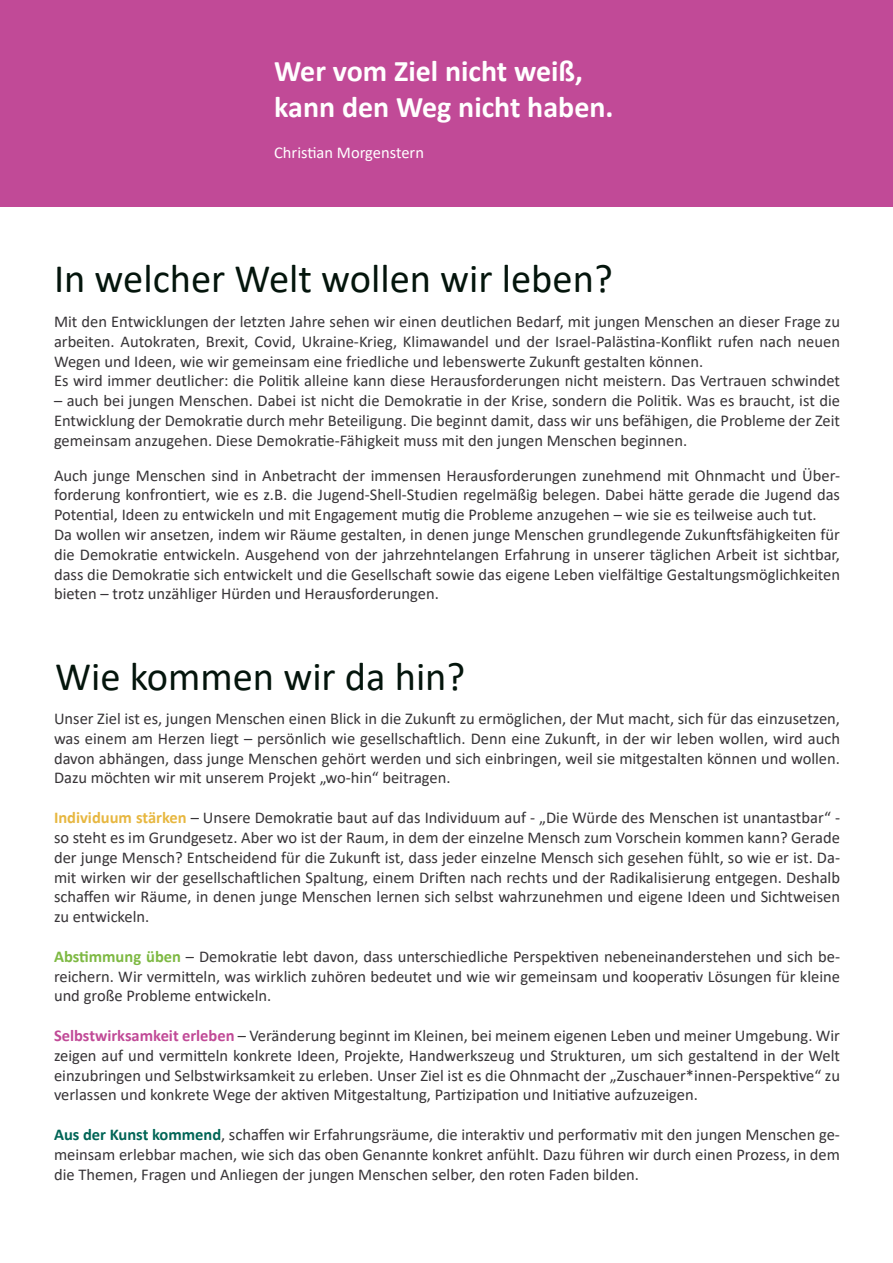
<style>
.page{position:relative;width:893px;height:1263px;background:#fff}
.page>*{position:absolute;margin:0;border:0;box-sizing:border-box;transform-origin:0 0}
.t1{font:40.5px "Calibri";color:#04150c}
.t2{font:700 30px/36px "Calibri";color:#fff}
.t3{font:16.5px/19.8px "Calibri";color:#373437;text-align:justify}
.t4{font:16.5px "Calibri";color:#fff}
.s1{font-weight:700;color:#e7b740}
.s2{font-weight:700;color:#7eb943}
.s3{font-weight:700;color:#c14a97}
.s4{font-weight:700;color:#006556}
</style>
<div class="page">
<div style="left:0;top:0;width:893px;height:206px;background:#c14a97"></div>
<h2 class="t2" style="left:274px;top:53px;width:341px">Wer vom Ziel nicht weiß, kann den Weg nicht haben.</h2>
<p class="t4" style="left:274px;top:141px;width:151px">Christian Morgenstern</p>
<h1 class="t1" style="left:54px;top:250px;width:560px">In welcher Welt wollen wir leben?</h1>
<p class="t3" style="left:54px;top:311px;width:787px;text-align:left">Mit den Entwicklungen der letzten Jahre sehen wir einen deutlichen Bedarf, mit jungen Menschen an dieser Frage zu arbeiten. Autokraten, Brexit, Covid, Ukraine-Krieg, Klimawandel und der Israel-Palästina-Konflikt rufen nach neuen Wegen und Ideen, wie wir gemeinsam eine friedliche und lebenswerte Zukunft gestalten können.<br>Es wird immer deutlicher: die Politik alleine kann diese Herausforderungen nicht meistern. Das Vertrauen schwindet</p>
<p class="t3" style="left:54px;top:390px;width:787px">– auch bei jungen Menschen. Dabei ist nicht die Demokratie in der Krise, sondern die Politik. Was es braucht, ist die Entwicklung der Demokratie durch mehr Beteiligung. Die beginnt damit, dass wir uns befähigen, die Probleme der Zeit gemeinsam anzugehen. Diese Demokratie-Fähigkeit muss mit den jungen Menschen beginnen.</p>
<p class="t3" style="left:54px;top:465px;width:787px;text-align:left">Auch junge Menschen sind in Anbetracht der immensen Herausforderungen zunehmend mit Ohnmacht und Über&shy;forderung konfrontiert, wie es z.B. die Jugend-Shell-Studien regelmäßig belegen. Dabei hätte gerade die Jugend das Potential, Ideen zu entwickeln und mit Engagement mutig die Probleme anzugehen – wie sie es teilweise auch tut.<br>Da wollen wir ansetzen, indem wir Räume gestalten, in denen junge Menschen grundlegende Zukunftsfähigkeiten für die Demokratie entwickeln. Ausgehend von der jahrzehntelangen Erfahrung in unserer täglichen Arbeit ist sichtbar, dass die Demokratie sich entwickelt und die Gesellschaft sowie das eigene Leben vielfältige Gestaltungsmöglichkeiten bieten – trotz unzähliger Hürden und Herausforderungen.</p>
<h1 class="t1" style="left:55px;top:648px;width:412px">Wie kommen wir da hin?</h1>
<p class="t3" style="left:54px;top:708px;width:787px">Unser Ziel ist es, jungen Menschen einen Blick in die Zukunft zu ermöglichen, der Mut macht, sich für das einzusetzen, was einem am Herzen liegt – persönlich wie gesellschaftlich. Denn eine Zukunft, in der wir leben wollen, wird auch davon abhängen, dass junge Menschen gehört werden und sich einbringen, weil sie mitgestalten können und wollen.<br>Dazu möchten wir mit unserem Projekt „wo-hin“ beitragen.</p>
<p class="t3" style="left:54px;top:807px;width:787px"><span class="s1">Individuum stärken</span> – Unsere Demokratie baut auf das Individuum auf - „Die Würde des Menschen ist unantastbar“ - so steht es im Grundgesetz. Aber wo ist der Raum, in dem der einzelne Mensch zum Vorschein kommen kann? Gerade der junge Mensch? Entscheidend für die Zukunft ist, dass jeder einzelne Mensch sich gesehen fühlt, so wie er ist. Da&shy;mit wirken wir der gesellschaftlichen Spaltung, einem Driften nach rechts und der Radikalisierung entgegen. Deshalb schaffen wir Räume, in denen junge Menschen lernen sich selbst wahrzunehmen und eigene Ideen und Sichtweisen zu entwickeln.</p>
<p class="t3" style="left:54px;top:946px;width:787px"><span class="s2">Abstimmung üben</span> – Demokratie lebt davon, dass unterschiedliche Perspektiven nebeneinanderstehen und sich be&shy;reichern. Wir vermitteln, was wirklich zuhören bedeutet und wie wir gemeinsam und kooperativ Lösungen für kleine und große Probleme entwickeln.</p>
<p class="t3" style="left:54px;top:1025px;width:787px"><span class="s3">Selbstwirksamkeit erleben</span> – Veränderung beginnt im Kleinen, bei meinem eigenen Leben und meiner Umgebung. Wir zeigen auf und vermitteln konkrete Ideen, Projekte, Handwerkszeug und Strukturen, um sich gestaltend in der Welt einzubringen und Selbstwirksamkeit zu erleben. Unser Ziel ist es die Ohnmacht der „Zuschauer*innen-Perspektive“ zu verlassen und konkrete Wege der aktiven Mitgestaltung, Partizipation und Initiative aufzuzeigen.</p>
<p class="t3" style="left:54px;top:1124px;width:787px"><span class="s4">Aus der Kunst kommend</span>, schaffen wir Erfahrungsräume, die interaktiv und performativ mit den jungen Menschen ge&shy;meinsam erlebbar machen, wie sich das oben Genannte konkret anfühlt. Dazu führen wir durch einen Prozess, in dem die Themen, Fragen und Anliegen der jungen Menschen selber, den roten Faden bilden.</p>
</div>
